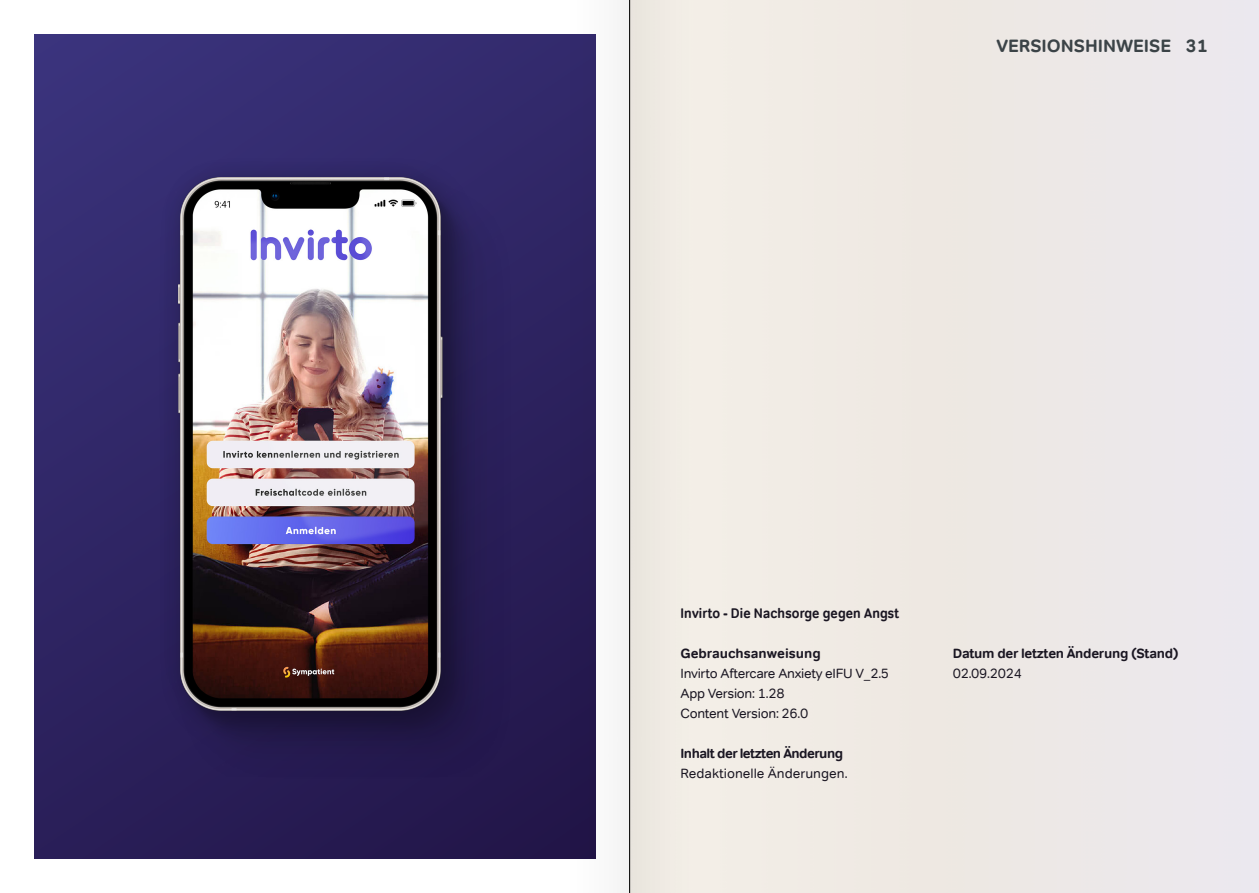
<style>
.page{position:relative;width:1259px;height:893px;background:#fff}
.page>*{position:absolute;margin:0;border:0;box-sizing:border-box;transform-origin:0 0}
.Page_Info{font:700 18px "Tondo";color:#3b4347}
.Body_Text{font:14.1px "Tondo Signage";letter-spacing:.01em;color:#1a1622}
.Body_Text-2{font:13.5px "Tondo";letter-spacing:-.02em;color:#1a1622}
.Body_Text-3{font:700 13.5px "Tondo";letter-spacing:-.02em;color:#1a1622}
.Body_Text-4{font:700 13.5px "Tondo";letter-spacing:-.04em;color:#1a1622}
.Body_Text-5{font:13.5px "Tondo";color:#1a1622}
.Body_Text-6{font:700 13.5px "Tondo";color:#1a1622}
</style>
<div class="page">
<div style="left:34px;top:34px;width:561px;height:825px;background:linear-gradient(to bottom,#383078,#271b53)"></div>
<img style="left:560px;top:0;width:138px;height:893px">
<hr style="left:629px;top:0;width:1px;height:893px;background:#000">
<div style="left:156px;top:154px;width:368px;height:643px;background:#000;opacity:.3"></div>
<img style="left:164px;top:161px;width:346px;height:615px">
<p class="Page_Info" style="left:996px;top:35px;width:176px">VERSIONSHINWEISE</p>
<p class="Page_Info" style="left:1186px;top:35px;width:23px">31</p>
<p class="Body_Text" style="left:680px;top:605px;width:220px">Invirto - Die Nachsorge gegen Angst</p>
<p class="Body_Text-6" style="left:680px;top:645px;width:142px">Gebrauchsanweisung</p>
<p class="Body_Text-2" style="left:680px;top:665px;width:210px">Invirto Aftercare Anxiety eIFU V_2.5</p>
<p class="Body_Text-2" style="left:680px;top:685px;width:106px">App Version: 1.28</p>
<p class="Body_Text-2" style="left:680px;top:705px;width:129px">Content Version: 26.0</p>
<p class="Body_Text-4" style="left:680px;top:745px;width:164px">Inhalt der letzten Änderung</p>
<p class="Body_Text-5" style="left:680px;top:765px;width:168px">Redaktionelle Änderungen.</p>
<p class="Body_Text-3" style="left:952px;top:645px;width:227px">Datum der letzten Änderung (Stand)</p>
<p class="Body_Text-2" style="left:952px;top:665px;width:71px">02.09.2024</p>
</div>
